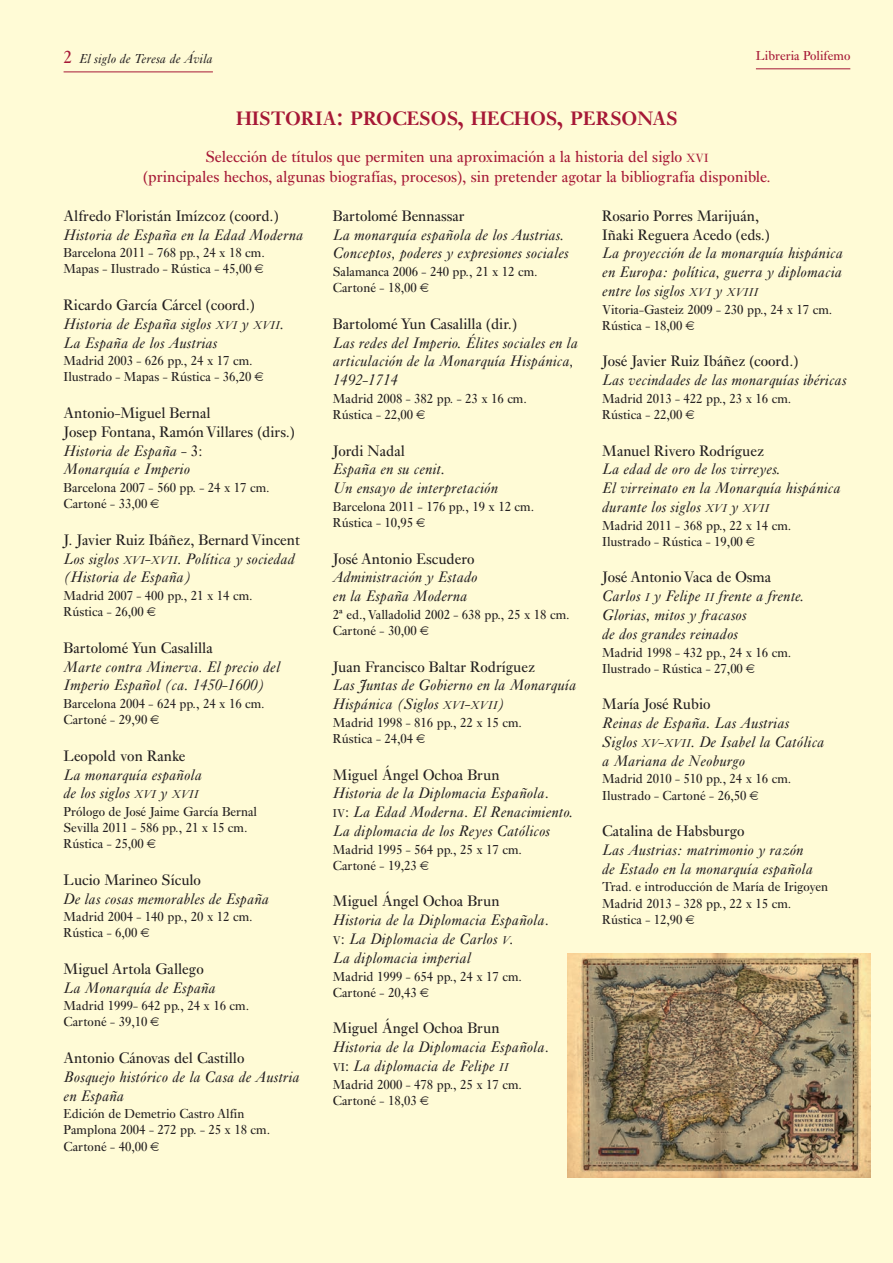
<style>
.page{position:relative;width:893px;height:1263px;background:#fff}
.page>*{position:absolute;margin:0;border:0;box-sizing:border-box;transform-origin:0 0}
.t1{font:600 20.25px "Ehrhardt";color:#a61836}
.t2{font:16.5px/19.8px "Ehrhardt";color:#a61836;text-align:center}
.t3{font:italic 15.75px/18.9px "Ehrhardt";color:#231f20}
.t4{font:15.75px/18.9px "Ehrhardt";color:#231f20}
.t5{font:13.5px/16.2px "Ehrhardt";color:#231f20}
.t6{font:italic 13.5px "Ehrhardt";color:#231f20}
.t7{font:13.5px "Ehrhardt";color:#a61836}
.s1{font-style:normal;font-size:18px;color:#a61836}
.s2{font-size:27px}
.s3{font-size:12.3px}
.s4{font-style:normal}
.s5{font-size:11.85px}
.s6{font-style:italic}
.s7{font-style:normal;font-size:11.85px}
</style>
<div class="page">
<div style="left:0;top:0;width:892px;height:1263px;background:#fffbd6"></div>
<hr style="left:756px;top:69px;width:94px;height:1px;background:#a61836">
<hr style="left:64px;top:72px;width:149px;height:1px;background:#a61836">
<img style="left:567px;top:953px;width:303px;height:225px">
<p class="t6" style="left:64px;top:54px;width:151px"><span class="s1">2</span> El siglo de Teresa de Ávila</p>
<p class="t7" style="left:756px;top:51px;width:96px">Libreria Polifemo</p>
<p class="t1" style="left:236px;top:111px;width:443px">HISTORIA<span class="s2">:</span> PROCESOS<span class="s2">,</span> HECHOS<span class="s2">,</span> PERSONAS</p>
<p class="t2" style="left:143px;top:149px;width:629px">Selección de títulos que permiten una aproximación a la historia del siglo <span class="s3">XVI<br></span>(principales hechos, algunas biografías, procesos), sin pretender agotar la bibliografía disponible.</p>
<p class="t4" style="left:64px;top:208px;width:217px">Alfredo Floristán Imízcoz (coord.)</p>
<p class="t3" style="left:64px;top:226px;width:241px">Historia de España en la Edad Moderna</p>
<p class="t5" style="left:64px;top:246px;width:203px">Barcelona 2011 - 768 pp., 24 x 18 cm.<br>Mapas - Ilustrado - Rústica - 45,00</p>
<p class="t3" style="left:64px;top:297px;width:222px"><span class="s4">Ricardo García Cárcel (coord.)<br></span>Historia de España siglos <span class="s5">XVI</span> y <span class="s5">XVII</span>.<br>La España de los Austrias</p>
<p class="t5" style="left:64px;top:354px;width:191px">Madrid 2003 - 626 pp., 24 x 17 cm.<br>Ilustrado - Mapas - Rústica - 36,20</p>
<p class="t4" style="left:64px;top:405px;width:233px">Antonio-Miguel Bernal<br>Josep Fontana, Ramón Villares (dirs.)<br><span class="s6">Historia de España</span> - 3:<br><span class="s6">Monarquía e Imperio</span></p>
<p class="t5" style="left:64px;top:481px;width:208px">Barcelona 2007 - 560 pp. - 24 x 17 cm.<br>Cartoné - 33,00</p>
<p class="t3" style="left:64px;top:531px;width:238px"><span class="s4">J. Javier Ruiz Ibáñez, Bernard Vincent<br></span>Los siglos <span class="s5">XVI</span>-<span class="s5">XVII</span>. Política y sociedad (Historia de España)</p>
<p class="t5" style="left:64px;top:589px;width:191px">Madrid 2007 - 400 pp., 21 x 14 cm.<br>Rústica - 26,00</p>
<p class="t4" style="left:64px;top:640px;width:151px">Bartolomé Yun Casalilla</p>
<p class="t3" style="left:64px;top:658px;width:218px">Marte contra Minerva. El precio del<br>Imperio Español (ca. 1450-1600)</p>
<p class="t5" style="left:64px;top:697px;width:203px">Barcelona 2004 - 624 pp., 24 x 16 cm.<br>Cartoné - 29,90</p>
<p class="t4" style="left:64px;top:748px;width:123px">Leopold von Ranke</p>
<p class="t3" style="left:64px;top:766px;width:140px">La monarquía española de los siglos <span class="s5">XVI</span> y <span class="s5">XVII</span></p>
<p class="t5" style="left:64px;top:805px;width:195px">Prólogo de José Jaime García Bernal<br>Sevilla 2011 - 586 pp., 21 x 15 cm.<br>Rústica - 25,00</p>
<p class="t4" style="left:64px;top:872px;width:139px">Lucio Marineo Sículo</p>
<p class="t3" style="left:64px;top:891px;width:207px">De las cosas memorables de España</p>
<p class="t5" style="left:64px;top:910px;width:191px">Madrid 2004 - 140 pp., 20 x 12 cm.<br>Rústica - 6,00</p>
<p class="t4" style="left:64px;top:961px;width:142px">Miguel Artola Gallego</p>
<p class="t3" style="left:64px;top:980px;width:154px">La Monarquía de España</p>
<p class="t5" style="left:64px;top:999px;width:187px">Madrid 1999- 642 pp., 24 x 16 cm.<br>Cartoné - 39,10</p>
<p class="t4" style="left:64px;top:1050px;width:182px">Antonio Cánovas del Castillo</p>
<p class="t3" style="left:64px;top:1069px;width:238px">Bosquejo histórico de la Casa de Austria en España</p>
<p class="t5" style="left:64px;top:1107px;width:208px">Edición de Demetrio Castro Alfín<br>Pamplona 2004 - 272 pp. - 25 x 18 cm.<br>Cartoné - 40,00</p>
<p class="t4" style="left:333px;top:208px;width:133px">Bartolomé Bennassar</p>
<p class="t3" style="left:333px;top:226px;width:237px">La monarquía española de los Austrias.<br>Conceptos, poderes y expresiones sociales</p>
<p class="t5" style="left:333px;top:265px;width:206px">Salamanca 2006 - 240 pp., 21 x 12 cm.<br>Cartoné - 18,00</p>
<p class="t4" style="left:333px;top:316px;width:185px">Bartolomé Yun Casalilla (dir.)</p>
<p class="t3" style="left:333px;top:334px;width:247px">Las redes del Imperio. Élites sociales en la articulación de la Monarquía Hispánica,<br>1492-1714</p>
<p class="t5" style="left:333px;top:391px;width:196px">Madrid 2008 - 382 pp. - 23 x 16 cm.<br>Rústica - 22,00</p>
<p class="t4" style="left:333px;top:442px;width:74px">Jordi Nadal</p>
<p class="t3" style="left:333px;top:461px;width:167px">España en su cenit.<br>Un ensayo de interpretación</p>
<p class="t5" style="left:333px;top:499px;width:203px">Barcelona 2011 - 176 pp., 19 x 12 cm.<br>Rústica - 10,95</p>
<p class="t4" style="left:333px;top:550px;width:143px">José Antonio Escudero</p>
<p class="t3" style="left:333px;top:569px;width:146px">Administración y Estado en la España Moderna</p>
<p class="t5" style="left:333px;top:607px;width:238px">2ª ed., Valladolid 2002 - 638 pp., 25 x 18 cm.<br>Cartoné - 30,00</p>
<p class="t4" style="left:333px;top:658px;width:204px">Juan Francisco Baltar Rodríguez</p>
<p class="t3" style="left:333px;top:677px;width:245px">Las Juntas de Gobierno en la Monarquía<br>Hispánica (Siglos <span class="s5">XVI</span>-<span class="s5">XVII</span>)</p>
<p class="t5" style="left:333px;top:715px;width:191px">Madrid 1998 - 816 pp., 22 x 15 cm.<br>Rústica - 24,04</p>
<p class="t3" style="left:333px;top:766px;width:242px"><span class="s4">Miguel Ángel Ochoa Brun<br></span>Historia de la Diplomacia Española<span class="s4">.<br></span><span class="s7">IV</span><span class="s4">:</span> La Edad Moderna<span class="s4">.</span> El Renacimiento.<br>La diplomacia de los Reyes Católicos</p>
<p class="t5" style="left:333px;top:842px;width:191px">Madrid 1995 - 564 pp., 25 x 17 cm.<br>Cartoné - 19,23</p>
<p class="t3" style="left:333px;top:893px;width:217px"><span class="s4">Miguel Ángel Ochoa Brun<br></span>Historia de la Diplomacia Española<span class="s4">.<br></span><span class="s7">V</span><span class="s4">:</span> La Diplomacia de Carlos <span class="s5">V</span>.<br>La diplomacia imperial</p>
<p class="t5" style="left:333px;top:969px;width:191px">Madrid 1999 - 654 pp., 24 x 17 cm.<br>Cartoné - 20,43</p>
<p class="t3" style="left:333px;top:1020px;width:217px"><span class="s4">Miguel Ángel Ochoa Brun<br></span>Historia de la Diplomacia Española<span class="s4">.<br></span><span class="s7">VI</span><span class="s4">:</span> La diplomacia de Felipe <span class="s5">II</span></p>
<p class="t5" style="left:333px;top:1077px;width:191px">Madrid 2000 - 478 pp., 25 x 17 cm.<br>Cartoné - 18,03</p>
<p class="t4" style="left:602px;top:208px;width:169px">Rosario Porres Marijuán,<br>Iñaki Reguera Acedo (eds.)</p>
<p class="t3" style="left:602px;top:245px;width:242px;text-align:justify">La proyección de la monarquía hispánica en Europa: política, guerra y diplomacia entre los siglos <span class="s5">XVI</span> y <span class="s5">XVIII</span></p>
<p class="t5" style="left:602px;top:302px;width:232px">Vitoria-Gasteiz 2009 - 230 pp., 24 x 17 cm.<br>Rústica - 18,00</p>
<p class="t4" style="left:602px;top:353px;width:198px">José Javier Ruiz Ibáñez (coord.)</p>
<p class="t3" style="left:602px;top:372px;width:246px">Las vecindades de las monarquías ibéricas</p>
<p class="t5" style="left:602px;top:391px;width:191px">Madrid 2013 - 422 pp., 23 x 16 cm.<br>Rústica - 22,00</p>
<p class="t4" style="left:602px;top:442px;width:163px">Manuel Rivero Rodríguez</p>
<p class="t3" style="left:602px;top:461px;width:240px">La edad de oro de los virreyes.<br>El virreinato en la Monarquía hispánica durante los siglos <span class="s5">XVI</span> y <span class="s5">XVII</span></p>
<p class="t5" style="left:602px;top:518px;width:191px">Madrid 2011 - 368 pp., 22 x 14 cm.<br>Ilustrado - Rústica - 19,00</p>
<p class="t3" style="left:602px;top:569px;width:203px"><span class="s4">José Antonio Vaca de Osma<br></span>Carlos <span class="s5">I</span> y Felipe <span class="s5">II</span> frente a frente.<br>Glorias, mitos y fracasos<br>de dos grandes reinados</p>
<p class="t5" style="left:602px;top:645px;width:191px">Madrid 1998 - 432 pp., 24 x 16 cm.<br>Ilustrado - Rústica - 27,00</p>
<p class="t4" style="left:602px;top:696px;width:110px">María José Rubio</p>
<p class="t3" style="left:602px;top:715px;width:224px">Reinas de España. Las Austrias<br>Siglos <span class="s5">XV</span>-<span class="s5">XVII</span>. De Isabel la Católica a Mariana de Neoburgo</p>
<p class="t5" style="left:602px;top:772px;width:191px">Madrid 2010 - 510 pp., 24 x 16 cm.<br>Ilustrado - Cartoné - 26,50</p>
<p class="t4" style="left:602px;top:823px;width:144px">Catalina de Habsburgo</p>
<p class="t3" style="left:602px;top:842px;width:212px">Las Austrias: matrimonio y razón de Estado en la monarquía española</p>
<p class="t5" style="left:602px;top:880px;width:227px">Trad. e introducción de María de Irigoyen<br>Madrid 2013 - 328 pp., 22 x 15 cm.<br>Rústica - 12,90</p>
</div>
